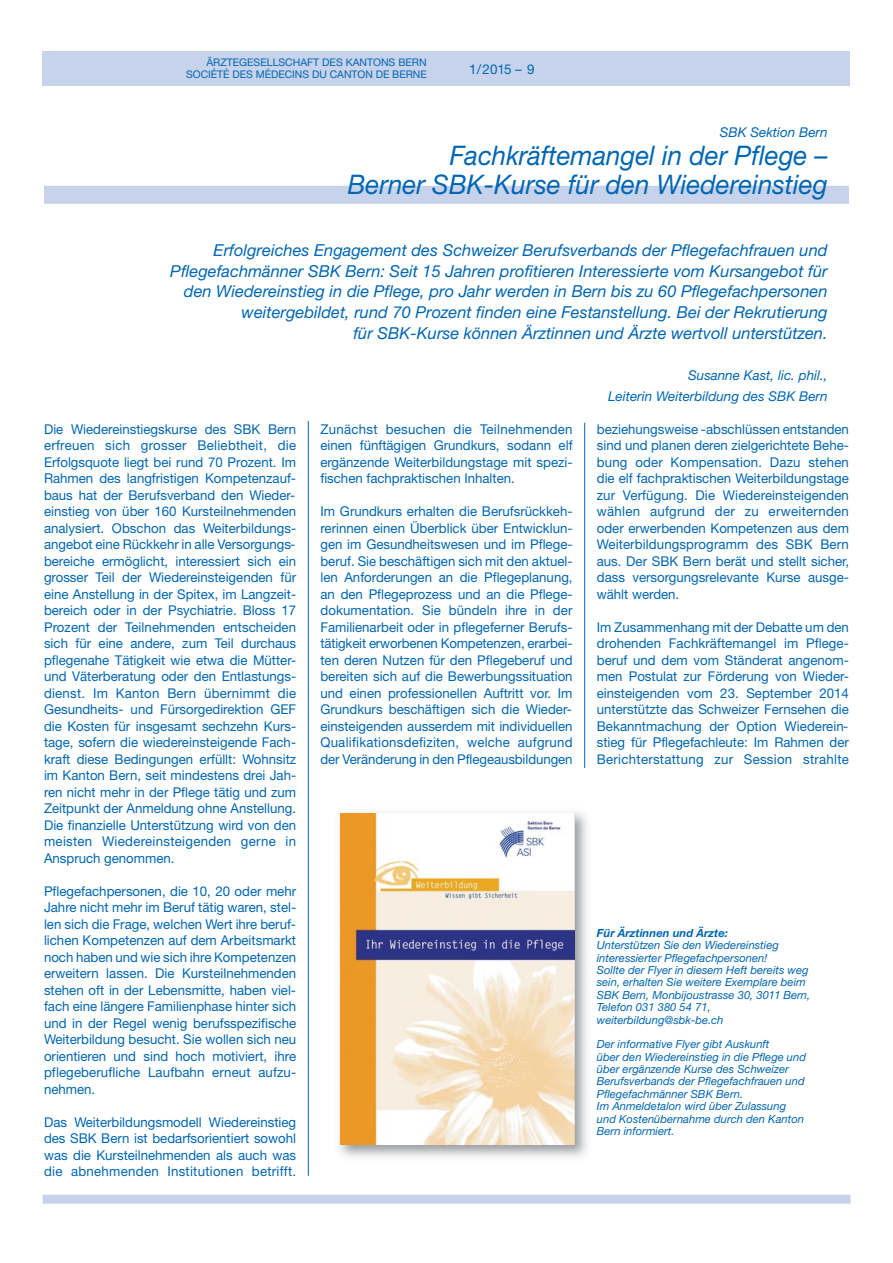
<style>
.page{position:relative;width:893px;height:1263px;background:#fff}
.page>*{position:absolute;margin:0;border:0;box-sizing:border-box;transform-origin:0 0}
.t1{font:italic 27px/28.8px "Helvetica Neue LT";color:#0066b3;text-align:right;scale:.96 1}
.t2{font:italic 16.5px/20.7px "Helvetica Neue LT";color:#0066b3;text-align:right}
.t3{font:13.5px/16.5px "Helvetica Neue LT";color:#0066b3;text-align:justify}
.t4{font:italic 13.5px/20.7px "Helvetica Neue LT";color:#0066b3;text-align:right}
.t5{font:italic 11.25px/12.5px "Helvetica Neue LT";color:#0066b3}
.t6{font:italic 700 11.25px "Helvetica Neue LT";color:#0066b3}
.t7{font:10.5px/12px "Helvetica Neue LT";color:#0066b3;text-align:right}
</style>
<div class="page">
<div style="left:43px;top:1195px;width:807px;height:9px;background:#c7d2eb"></div>
<div style="left:43px;top:51px;width:807px;height:34px;background:#c7d2eb"></div>
<hr style="left:308px;top:421px;width:1px;height:755px;background:#0066b3">
<hr style="left:584px;top:423px;width:1px;height:345px;background:#0066b3">
<div style="left:44px;top:186px;width:805px;height:18px;background:#c7d2eb"></div>
<img style="left:339px;top:812px;width:248px;height:345px">
<img style="left:340px;top:813px;width:234px;height:332px">
<p class="t7" style="left:186px;top:58px;width:242px">ÄRZTEGESELLSCHAFT DES KANTONS BERN<br>SOCIÉTÉ DES MÉDECINS DU CANTON DE BERNE</p>
<p class="t3" style="left:469px;top:62px;width:67px">1/2015 – 9</p>
<p class="t4" style="left:720px;top:123px;width:109px">SBK Sektion Bern</p>
<h1 class="t1" style="left:348px;top:144px;width:501px">Fachkräftemangel in der Pflege –<br>Berner SBK-Kurse für den Wiedereinstieg</h1>
<p class="t2" style="left:170px;top:242px;width:659px">Erfolgreiches Engagement des Schweizer Berufsverbands der Pflegefachfrauen und Pflegefachmänner SBK Bern: Seit 15 Jahren profitieren Interessierte vom Kursangebot für den Wiedereinstieg in die Pflege, pro Jahr werden in Bern bis zu 60 Pflegefachpersonen weitergebildet, rund 70 Prozent finden eine Festanstellung. Bei der Rekrutierung<br>für SBK-Kurse können Ärztinnen und Ärzte wertvoll unterstützen.</p>
<p class="t4" style="left:608px;top:366px;width:221px">Susanne Kast, lic. phil.,<br>Leiterin Weiterbildung des SBK Bern</p>
<p class="t3" style="left:320px;top:422px;width:254px">Zunächst besuchen die Teilnehmenden einen fünftägigen Grundkurs, sodann elf ergänzende Weiterbildungstage mit spezi&shy;fischen fachpraktischen Inhalten.</p>
<p class="t3" style="left:320px;top:504px;width:254px">Im Grundkurs erhalten die Berufsrückkeh&shy;rerinnen einen Überblick über Entwicklun&shy;gen im Gesundheitswesen und im Pflege&shy;beruf. Sie beschäftigen sich mit den aktuel&shy;len Anforderungen an die Pflegeplanung, an den Pflegeprozess und an die Pflege&shy;dokumentation. Sie bündeln ihre in der Familienarbeit oder in pflegeferner Berufs&shy;tätigkeit erworbenen Kompetenzen, erarbei&shy;ten deren Nutzen für den Pflegeberuf und bereiten sich auf die Bewerbungssituation und einen professionellen Auftritt vor. Im Grundkurs beschäftigen sich die Wieder&shy;einsteigenden ausserdem mit individuellen Qualifikationsdefiziten, welche aufgrund der Veränderung in den Pflegeausbildungen</p>
<p class="t3" style="left:44px;top:422px;width:254px">Die Wiedereinstiegskurse des SBK Bern erfreuen sich grosser Beliebtheit, die Erfolgsquote liegt bei rund 70 Prozent. Im Rahmen des langfristigen Kompetenzauf&shy;baus hat der Berufsverband den Wieder&shy;einstieg von über 160 Kursteilnehmenden analysiert. Obschon das Weiterbildungs&shy;angebot eine Rückkehr in alle Versorgungs&shy;bereiche ermöglicht, interessiert sich ein grosser Teil der Wiedereinsteigenden für eine Anstellung in der Spitex, im Langzeit&shy;bereich oder in der Psychiatrie. Bloss 17<br>Prozent der Teilnehmenden entscheiden sich für eine andere, zum Teil durchaus pflegenahe Tätigkeit wie etwa die Mütter&shy;und Väterberatung oder den Entlastungs&shy;dienst. Im Kanton Bern übernimmt die Gesundheits- und Fürsorgedirektion GEF die Kosten für insgesamt sechzehn Kurs&shy;tage, sofern die wiedereinsteigende Fach&shy;kraft diese Bedingungen erfüllt: Wohnsitz im Kanton Bern, seit mindestens drei Jah&shy;ren nicht mehr in der Pflege tätig und zum Zeitpunkt der Anmeldung ohne Anstellung.<br>Die finanzielle Unterstützung wird von den meisten Wiedereinsteigenden gerne in Anspruch genommen.</p>
<p class="t3" style="left:44px;top:884px;width:254px">Pflegefachpersonen, die 10, 20 oder mehr Jahre nicht mehr im Beruf tätig waren, stel&shy;len sich die Frage, welchen Wert ihre beruf&shy;lichen Kompetenzen auf dem Arbeitsmarkt noch haben und wie sich ihre Kompetenzen erweitern lassen. Die Kursteilnehmenden stehen oft in der Lebensmitte, haben viel&shy;fach eine längere Familienphase hinter sich und in der Regel wenig berufsspezifische Weiterbildung besucht. Sie wollen sich neu orientieren und sind hoch motiviert, ihre pflegeberufliche Laufbahn erneut aufzu&shy;nehmen.</p>
<p class="t3" style="left:44px;top:1115px;width:254px">Das Weiterbildungsmodell Wiedereinstieg des SBK Bern ist bedarfsorientiert sowohl was die Kursteilnehmenden als auch was die abnehmenden Institutionen betrifft.</p>
<p class="t3" style="left:597px;top:422px;width:254px">beziehungsweise -abschlüssen entstanden sind und planen deren zielgerichtete Behe&shy;bung oder Kompensation. Dazu stehen die elf fachpraktischen Weiterbildungstage zur Verfügung. Die Wiedereinsteigenden wählen aufgrund der zu erweiternden oder erwerbenden Kompetenzen aus dem Weiterbildungsprogramm des SBK Bern aus. Der SBK Bern berät und stellt sicher, dass versorgungsrelevante Kurse ausge&shy;wählt werden.</p>
<p class="t3" style="left:597px;top:620px;width:254px">Im Zusammenhang mit der Debatte um den drohenden Fachkräftemangel im Pflege&shy;beruf und dem vom Ständerat angenom&shy;men Postulat zur Förderung von Wieder&shy;einsteigenden vom 23. September 2014 unterstützte das Schweizer Fernsehen die Bekanntmachung der Option Wiederein&shy;stieg für Pflegefachleute: Im Rahmen der Berichterstattung zur Session strahlte</p>
<p class="t6" style="left:597px;top:929px;width:133px">Für Ärztinnen und Ärzte:</p>
<p class="t5" style="left:597px;top:940px;width:215px">Unterstützen Sie den Wiedereinstieg interessierter Pflegefachpersonen!<br>Sollte der Flyer in diesem Heft bereits weg sein, erhalten Sie weitere Exemplare beim SBK Bern, Monbijoustrasse 30, 3011 Bern, Telefon 031 380 54 71, weiterbildung@sbk-be.ch</p>
<p class="t5" style="left:597px;top:1039px;width:211px">Der informative Flyer gibt Auskunft<br>über den Wiedereinstieg in die Pflege und über ergänzende Kurse des Schweizer Berufsverbands der Pflegefachfrauen und Pflegefachmänner SBK Bern.<br>Im Anmeldetalon wird über Zulassung und Kostenübernahme durch den Kanton Bern informiert.</p>
</div>
